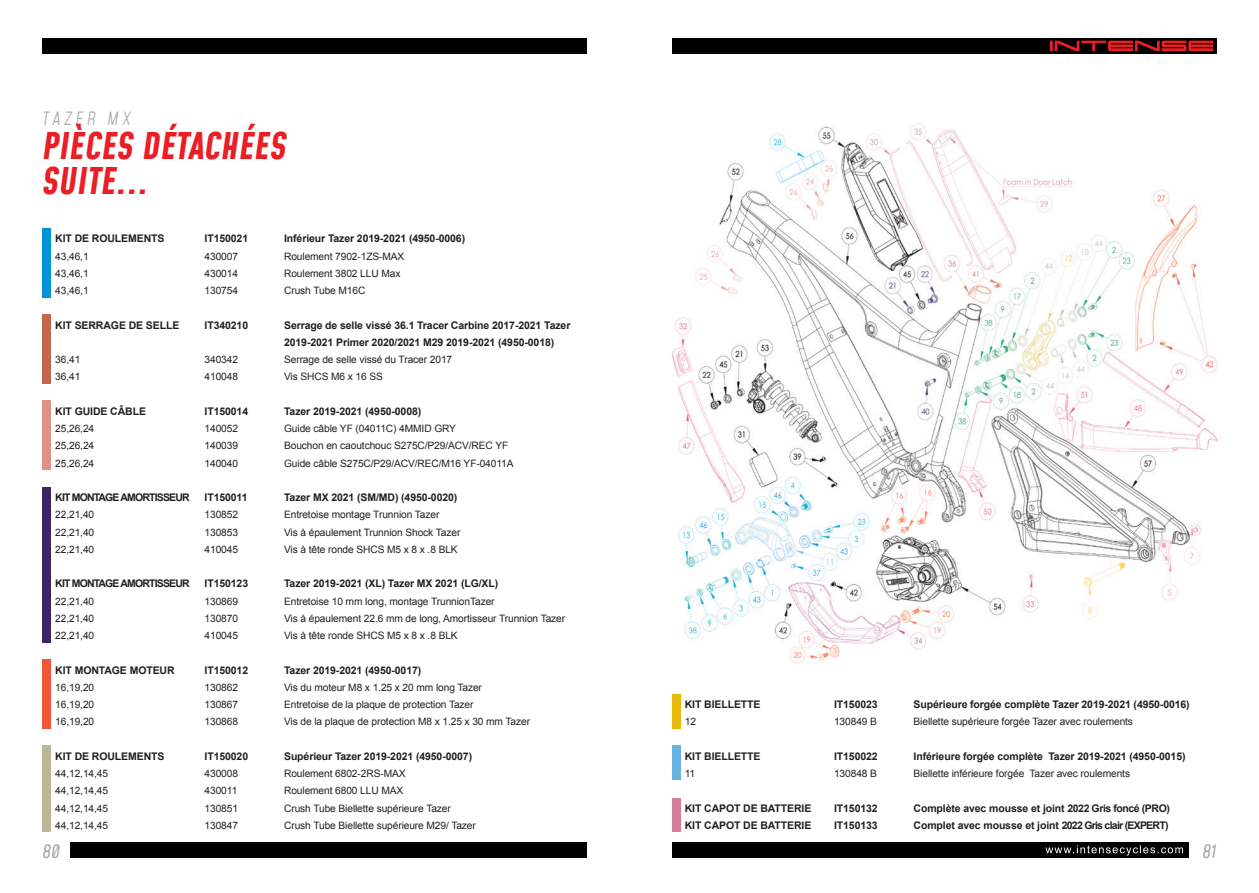
<style>
.page{position:relative;width:1259px;height:893px;background:#fff}
.page>*{position:absolute;margin:0;border:0;box-sizing:border-box;transform-origin:0 0}
.t1{font:italic 700 36px/34.5px "Mohave";color:#ea1e24}
.t2{font:italic 300 18px "Mohave";letter-spacing:.2em;color:#a9a8a9}
.t3{font:italic 18px "Mohave";color:#a9a8a9}
.t4{font:700 10.5px/17.2px "Arial";letter-spacing:-.01em;color:#231f20}
.t5{font:700 10.5px "Arial";letter-spacing:-.08em;color:#231f20}
.t6{font:10.2px "Arial";letter-spacing:-.01em;color:#231f20}
</style>
<div class="page">
<div style="left:70px;top:843px;width:517px;height:15px;background:#000"></div>
<div style="left:672px;top:843px;width:516px;height:15px;background:#000"></div>
<svg style="left:1045px;top:845px;width:138px;height:10px"></svg>
<div style="left:43px;top:38px;width:544px;height:15px;background:#000"></div>
<div style="left:672px;top:38px;width:544px;height:15px;background:#000"></div>
<svg style="left:1050px;top:41px;width:163px;height:10px"></svg>
<div style="left:43px;top:228px;width:8px;height:69px;background:#0093d8"></div>
<div style="left:43px;top:314px;width:8px;height:69px;background:#c6654d"></div>
<div style="left:43px;top:401px;width:8px;height:69px;background:#df9087"></div>
<div style="left:43px;top:487px;width:8px;height:155px;background:#3e2462"></div>
<div style="left:43px;top:659px;width:8px;height:69px;background:#f05637"></div>
<div style="left:43px;top:746px;width:8px;height:86px;background:#b9b798"></div>
<div style="left:672px;top:694px;width:8px;height:34px;background:#e8b90b"></div>
<div style="left:672px;top:746px;width:8px;height:34px;background:#66b3e1"></div>
<div style="left:672px;top:799px;width:8px;height:33px;background:#d37e9a"></div>
<img style="left:672px;top:123px;width:546px;height:541px">
<h2 class="t2" style="left:43px;top:107px;width:90px">TAZER MX</h2>
<h1 class="t1" style="left:43px;top:129px;width:246px">PIÈCES DÉTACHÉES<br>SUITE...</h1>
<p class="t4" style="left:55px;top:230px;width:111px">KIT DE ROULEMENTS</p>
<p class="t4" style="left:205px;top:230px;width:45px">IT150021</p>
<p class="t4" style="left:284px;top:230px;width:183px">Inférieur Tazer 2019-2021 (4950-0006)</p>
<p class="t6" style="left:55px;top:249px;width:35px">43,46,1</p>
<p class="t6" style="left:205px;top:249px;width:35px">430007</p>
<p class="t6" style="left:284px;top:249px;width:122px">Roulement 7902-1ZS-MAX</p>
<p class="t6" style="left:55px;top:267px;width:35px">43,46,1</p>
<p class="t6" style="left:205px;top:267px;width:35px">430014</p>
<p class="t6" style="left:284px;top:267px;width:118px">Roulement 3802 LLU Max</p>
<p class="t6" style="left:55px;top:284px;width:35px">43,46,1</p>
<p class="t6" style="left:205px;top:284px;width:35px">130754</p>
<p class="t6" style="left:284px;top:284px;width:83px">Crush Tube M16C</p>
<p class="t4" style="left:55px;top:317px;width:126px">KIT SERRAGE DE SELLE</p>
<p class="t4" style="left:205px;top:317px;width:45px">IT340210</p>
<p class="t4" style="left:284px;top:317px;width:288px">Serrage de selle vissé 36.1 Tracer Carbine 2017-2021 Tazer<br>2019-2021 Primer 2020/2021 M29 2019-2021 (4950-0018)</p>
<p class="t6" style="left:55px;top:353px;width:27px">36,41</p>
<p class="t6" style="left:205px;top:353px;width:35px">340342</p>
<p class="t6" style="left:284px;top:353px;width:170px">Serrage de selle vissé du Tracer 2017</p>
<p class="t6" style="left:55px;top:370px;width:27px">36,41</p>
<p class="t6" style="left:205px;top:370px;width:35px">410048</p>
<p class="t6" style="left:284px;top:370px;width:100px">Vis SHCS M6 x 16 SS</p>
<p class="t4" style="left:55px;top:403px;width:92px">KIT GUIDE CÂBLE</p>
<p class="t4" style="left:205px;top:403px;width:45px">IT150014</p>
<p class="t4" style="left:284px;top:403px;width:139px">Tazer 2019-2021 (4950-0008)</p>
<p class="t6" style="left:55px;top:422px;width:40px">25,26,24</p>
<p class="t6" style="left:205px;top:422px;width:35px">140052</p>
<p class="t6" style="left:284px;top:422px;width:173px">Guide câble YF (04011C) 4MMID GRY</p>
<p class="t6" style="left:55px;top:439px;width:40px">25,26,24</p>
<p class="t6" style="left:205px;top:439px;width:35px">140039</p>
<p class="t6" style="left:284px;top:439px;width:226px">Bouchon en caoutchouc S275C/P29/ACV/REC YF</p>
<p class="t6" style="left:55px;top:456px;width:40px">25,26,24</p>
<p class="t6" style="left:205px;top:456px;width:35px">140040</p>
<p class="t6" style="left:284px;top:456px;width:231px">Guide câble S275C/P29/ACV/REC/M16 YF-04011A</p>
<p class="t5" style="left:55px;top:490px;width:136px">KIT MONTAGE AMORTISSEUR</p>
<p class="t4" style="left:205px;top:489px;width:45px">IT150011</p>
<p class="t4" style="left:284px;top:489px;width:175px">Tazer MX 2021 (SM/MD) (4950-0020)</p>
<p class="t6" style="left:55px;top:508px;width:40px">22,21,40</p>
<p class="t6" style="left:205px;top:508px;width:35px">130852</p>
<p class="t6" style="left:284px;top:508px;width:157px">Entretoise montage Trunnion Tazer</p>
<p class="t6" style="left:55px;top:525px;width:40px">22,21,40</p>
<p class="t6" style="left:205px;top:525px;width:35px">130853</p>
<p class="t6" style="left:284px;top:525px;width:178px">Vis à épaulement Trunnion Shock Tazer</p>
<p class="t6" style="left:55px;top:543px;width:40px">22,21,40</p>
<p class="t6" style="left:205px;top:543px;width:35px">410045</p>
<p class="t6" style="left:284px;top:543px;width:175px">Vis à tête ronde SHCS M5 x 8 x .8 BLK</p>
<p class="t5" style="left:55px;top:577px;width:136px">KIT MONTAGE AMORTISSEUR</p>
<p class="t4" style="left:205px;top:575px;width:45px">IT150123</p>
<p class="t4" style="left:284px;top:575px;width:216px">Tazer 2019-2021 (XL) Tazer MX 2021 (LG/XL)</p>
<p class="t6" style="left:55px;top:594px;width:40px">22,21,40</p>
<p class="t6" style="left:205px;top:594px;width:35px">130869</p>
<p class="t6" style="left:284px;top:594px;width:212px">Entretoise 10 mm long, montage TrunnionTazer</p>
<p class="t6" style="left:55px;top:612px;width:40px">22,21,40</p>
<p class="t6" style="left:205px;top:612px;width:35px">130870</p>
<p class="t6" style="left:284px;top:612px;width:283px">Vis à épaulement 22.6 mm de long, Amortisseur Trunnion Tazer</p>
<p class="t6" style="left:55px;top:629px;width:40px">22,21,40</p>
<p class="t6" style="left:205px;top:629px;width:35px">410045</p>
<p class="t6" style="left:284px;top:629px;width:175px">Vis à tête ronde SHCS M5 x 8 x .8 BLK</p>
<p class="t4" style="left:55px;top:662px;width:121px">KIT MONTAGE MOTEUR</p>
<p class="t4" style="left:205px;top:662px;width:45px">IT150012</p>
<p class="t4" style="left:284px;top:662px;width:139px">Tazer 2019-2021 (4950-0017)</p>
<p class="t6" style="left:55px;top:681px;width:40px">16,19,20</p>
<p class="t6" style="left:205px;top:681px;width:35px">130862</p>
<p class="t6" style="left:284px;top:681px;width:199px">Vis du moteur M8 x 1.25 x 20 mm long Tazer</p>
<p class="t6" style="left:55px;top:698px;width:40px">16,19,20</p>
<p class="t6" style="left:205px;top:698px;width:35px">130867</p>
<p class="t6" style="left:284px;top:698px;width:191px">Entretoise de la plaque de protection Tazer</p>
<p class="t6" style="left:55px;top:715px;width:40px">16,19,20</p>
<p class="t6" style="left:205px;top:715px;width:35px">130868</p>
<p class="t6" style="left:284px;top:715px;width:247px">Vis de la plaque de protection M8 x 1.25 x 30 mm Tazer</p>
<p class="t4" style="left:55px;top:748px;width:111px">KIT DE ROULEMENTS</p>
<p class="t4" style="left:205px;top:748px;width:45px">IT150020</p>
<p class="t4" style="left:284px;top:748px;width:190px">Supérieur Tazer 2019-2021 (4950-0007)</p>
<p class="t6" style="left:55px;top:767px;width:54px">44,12,14,45</p>
<p class="t6" style="left:205px;top:767px;width:35px">430008</p>
<p class="t6" style="left:284px;top:767px;width:123px">Roulement 6802-2RS-MAX</p>
<p class="t6" style="left:55px;top:784px;width:54px">44,12,14,45</p>
<p class="t6" style="left:205px;top:784px;width:34px">430011</p>
<p class="t6" style="left:284px;top:784px;width:121px">Roulement 6800 LLU MAX</p>
<p class="t6" style="left:55px;top:801px;width:54px">44,12,14,45</p>
<p class="t6" style="left:205px;top:801px;width:35px">130851</p>
<p class="t6" style="left:284px;top:801px;width:168px">Crush Tube Biellette supérieure Tazer</p>
<p class="t6" style="left:55px;top:819px;width:54px">44,12,14,45</p>
<p class="t6" style="left:205px;top:819px;width:35px">130847</p>
<p class="t6" style="left:284px;top:819px;width:193px">Crush Tube Biellette supérieure M29/ Tazer</p>
<p class="t4" style="left:685px;top:696px;width:77px">KIT BIELLETTE</p>
<p class="t4" style="left:834px;top:696px;width:45px">IT150023</p>
<p class="t4" style="left:913px;top:696px;width:278px">Supérieure forgée complète Tazer 2019-2021 (4950-0016)</p>
<p class="t6" style="left:685px;top:715px;width:13px">12</p>
<p class="t6" style="left:834px;top:715px;width:44px">130849 B</p>
<p class="t6" style="left:913px;top:715px;width:221px">Biellette supérieure forgée Tazer avec roulements</p>
<p class="t4" style="left:685px;top:748px;width:77px">KIT BIELLETTE</p>
<p class="t4" style="left:834px;top:748px;width:45px">IT150022</p>
<p class="t4" style="left:913px;top:748px;width:273px">Inférieure forgée complète Tazer 2019-2021 (4950-0015)</p>
<p class="t6" style="left:685px;top:767px;width:12px">11</p>
<p class="t6" style="left:834px;top:767px;width:44px">130848 B</p>
<p class="t6" style="left:913px;top:767px;width:218px">Biellette inférieure forgée Tazer avec roulements</p>
<p class="t4" style="left:685px;top:800px;width:128px">KIT CAPOT DE BATTERIE</p>
<p class="t4" style="left:834px;top:800px;width:45px">IT150132</p>
<p class="t4" style="left:913px;top:800px;width:258px">Complète avec mousse et joint 2022 Gris foncé (PRO)</p>
<p class="t4" style="left:685px;top:817px;width:128px">KIT CAPOT DE BATTERIE</p>
<p class="t4" style="left:834px;top:817px;width:45px">IT150133</p>
<p class="t4" style="left:913px;top:817px;width:256px">Complet avec mousse et joint 2022 Gris clair (EXPERT)</p>
<h2 class="t3" style="left:43px;top:840px;width:19px">80</h2>
<h2 class="t3" style="left:1202px;top:840px;width:15px">81</h2>
</div>
